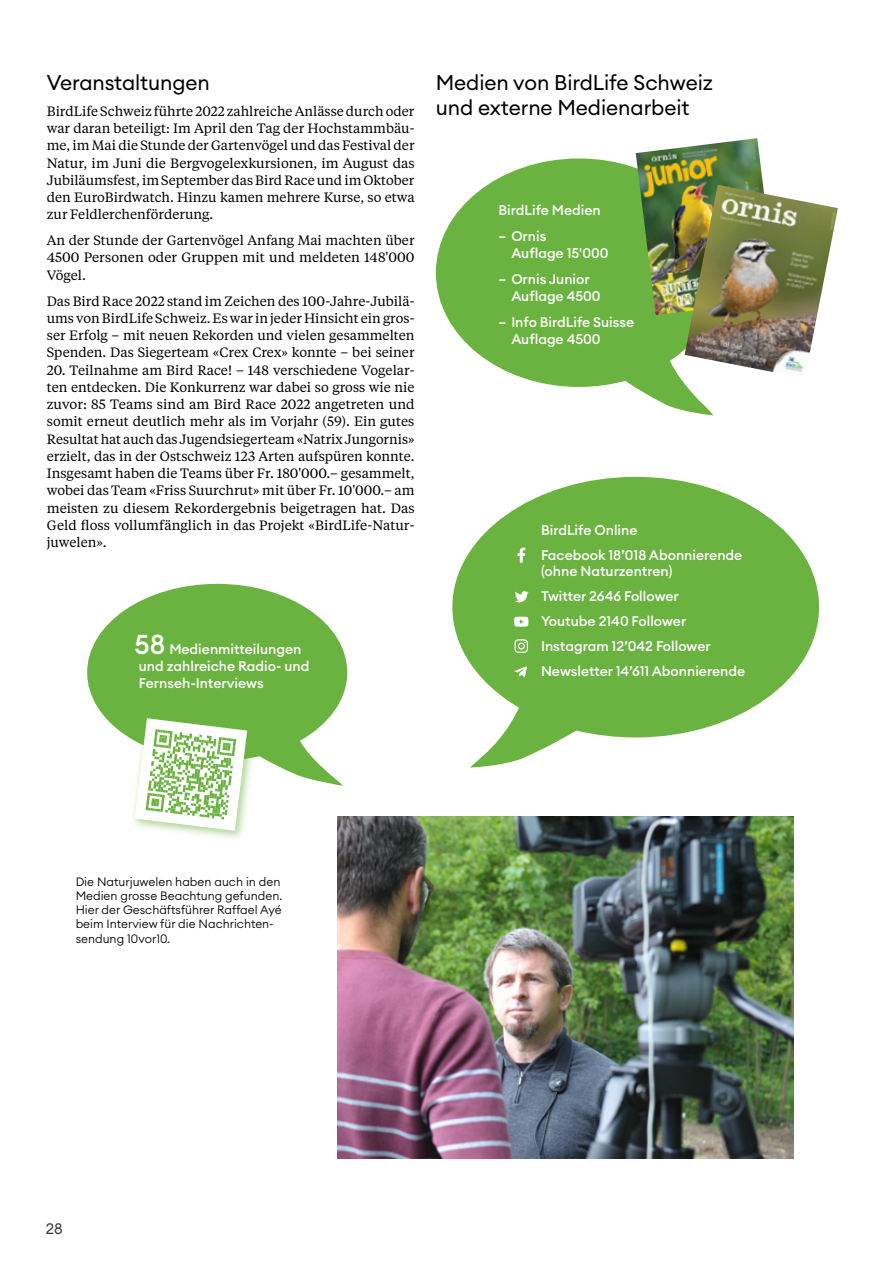
<style>
.page{position:relative;width:893px;height:1263px;background:#fff}
.page>*{position:absolute;margin:0;border:0;box-sizing:border-box;transform-origin:0 0}
.t1{font:21px/24.8px "Euclid Circular A";letter-spacing:-.005em;color:#000}
.t2{font:15px "Euclid Circular A";color:#393939}
.t3{font:500 13.8px/17.2px "Euclid Circular A";color:#fff}
.t4{font:13.5px/17.2px "Tiempos Text";color:#000;text-align:justify}
.t5{font:300 12px/14.2px "Euclid Circular A";color:#000}
.s1{font-size:27px}
</style>
<div class="page">
<svg style="left:87px;top:584px;width:260px;height:202px;fill:#6bb340"></svg>
<svg style="left:436px;top:158px;width:278px;height:258px;fill:#6bb340"></svg>
<div style="left:130px;top:713px;width:128px;height:128px;background:#6bb340;opacity:.58"></div>
<svg style="left:135px;top:718px;width:112px;height:113px"></svg>
<img style="left:337px;top:816px;width:456px;height:342px">
<img style="left:636px;top:138px;width:127px;height:177px">
<img style="left:685px;top:185px;width:153px;height:193px">
<svg style="left:452px;top:477px;width:367px;height:291px;fill:#6bb340"></svg>
<div style="left:510px;top:635px;width:22px;height:22px;background:#6bb340;border-radius:50%"></div>
<svg style="left:514px;top:639px;width:14px;height:14px"></svg>
<div style="left:510px;top:585px;width:22px;height:22px;background:#6bb340;border-radius:50%"></div>
<svg style="left:515px;top:591px;width:14px;height:11px"></svg>
<div style="left:510px;top:611px;width:22px;height:21px;background:#6bb340;border-radius:50%"></div>
<svg style="left:514px;top:617px;width:14px;height:10px"></svg>
<svg style="left:512px;top:544px;width:19px;height:19px"></svg>
<div style="left:509px;top:660px;width:24px;height:23px;background:#6bb340;border-radius:50%"></div>
<svg style="left:514px;top:666px;width:13px;height:11px"></svg>
<h1 class="t1" style="left:47px;top:70px;width:165px">Veranstaltungen</h1>
<p class="t4" style="left:47px;top:102px;width:369px">BirdLife Schweiz führte 2022 zahlreiche Anlässe durch oder war daran beteiligt: Im April den Tag der Hochstammbäu&shy;me, im Mai die Stunde der Gartenvögel und das Festival der Natur, im Juni die Bergvogelexkursionen, im August das Jubiläumsfest, im September das Bird Race und im Oktober den EuroBirdwatch. Hinzu kamen mehrere Kurse, so etwa zur Feldlerchenförderung.</p>
<p class="t4" style="left:47px;top:231px;width:369px">An der Stunde der Gartenvögel Anfang Mai machten über 4500 Personen oder Gruppen mit und meldeten 148'000<br>Vögel.</p>
<p class="t4" style="left:47px;top:292px;width:369px">Das Bird Race 2022 stand im Zeichen des 100-Jahre-Jubilä&shy;ums von BirdLife Schweiz. Es war in jeder Hinsicht ein gros&shy;ser Erfolg – mit neuen Rekorden und vielen gesammelten Spenden. Das Siegerteam «Crex Crex» konnte – bei seiner</p>
<p class="t4" style="left:47px;top:361px;width:369px">20. Teilnahme am Bird Race! – 148 verschiedene Vogelar&shy;ten entdecken. Die Konkurrenz war dabei so gross wie nie zuvor: 85 Teams sind am Bird Race 2022 angetreten und somit erneut deutlich mehr als im Vorjahr (59). Ein gutes Resultat hat auch das Jugendsiegerteam «Natrix Jungornis» erzielt, das in der Ostschweiz 123 Arten aufspüren konnte.<br>Insgesamt haben die Teams über Fr. 180'000.– gesammelt, wobei das Team «Friss Suurchrut» mit über Fr. 10'000.– am meisten zu diesem Rekordergebnis beigetragen hat. Das Geld floss vollumfänglich in das Projekt «BirdLife-Natur&shy;juwelen».</p>
<p class="t3" style="left:139px;top:640px;width:172px;text-indent:-4px"><span class="s1">58</span> Medienmitteilungen und zahlreiche Radio- und<br>Fernseh-Interviews</p>
<h1 class="t1" style="left:436px;top:70px;width:279px">Medien von BirdLife Schweiz und externe Medienarbeit</h1>
<p class="t3" style="left:499px;top:201px;width:104px">BirdLife Medien</p>
<p class="t3" style="left:511px;top:227px;width:99px;text-indent:-13px">– Ornis<br>Auflage 15'000</p>
<p class="t3" style="left:511px;top:270px;width:91px;text-indent:-13px">– Ornis Junior<br>Auflage 4500</p>
<p class="t3" style="left:511px;top:313px;width:125px;text-indent:-13px">– Info BirdLife Suisse<br>Auflage 4500</p>
<p class="t3" style="left:541px;top:517px;width:203px;line-height:25px">BirdLife Online<br>Facebook 18’018 Abonnierende</p>
<p class="t3" style="left:541px;top:559px;width:206px;line-height:25px">(ohne Naturzentren)<br>Twitter 2646 Follower<br>Youtube 2140 Follower<br>Instagram 12’042 Follower<br>Newsletter 14’611 Abonnierende</p>
<p class="t5" style="left:76px;top:874px;width:208px">Die Naturjuwelen haben auch in den<br>Medien grosse Beachtung gefunden.<br>Hier der Geschäftsführer Raffael Ayé beim Interview für die Nachrichten&shy;sendung 10vor10.</p>
<p class="t2" style="left:46px;top:1219px;width:18px">28</p>
</div>
